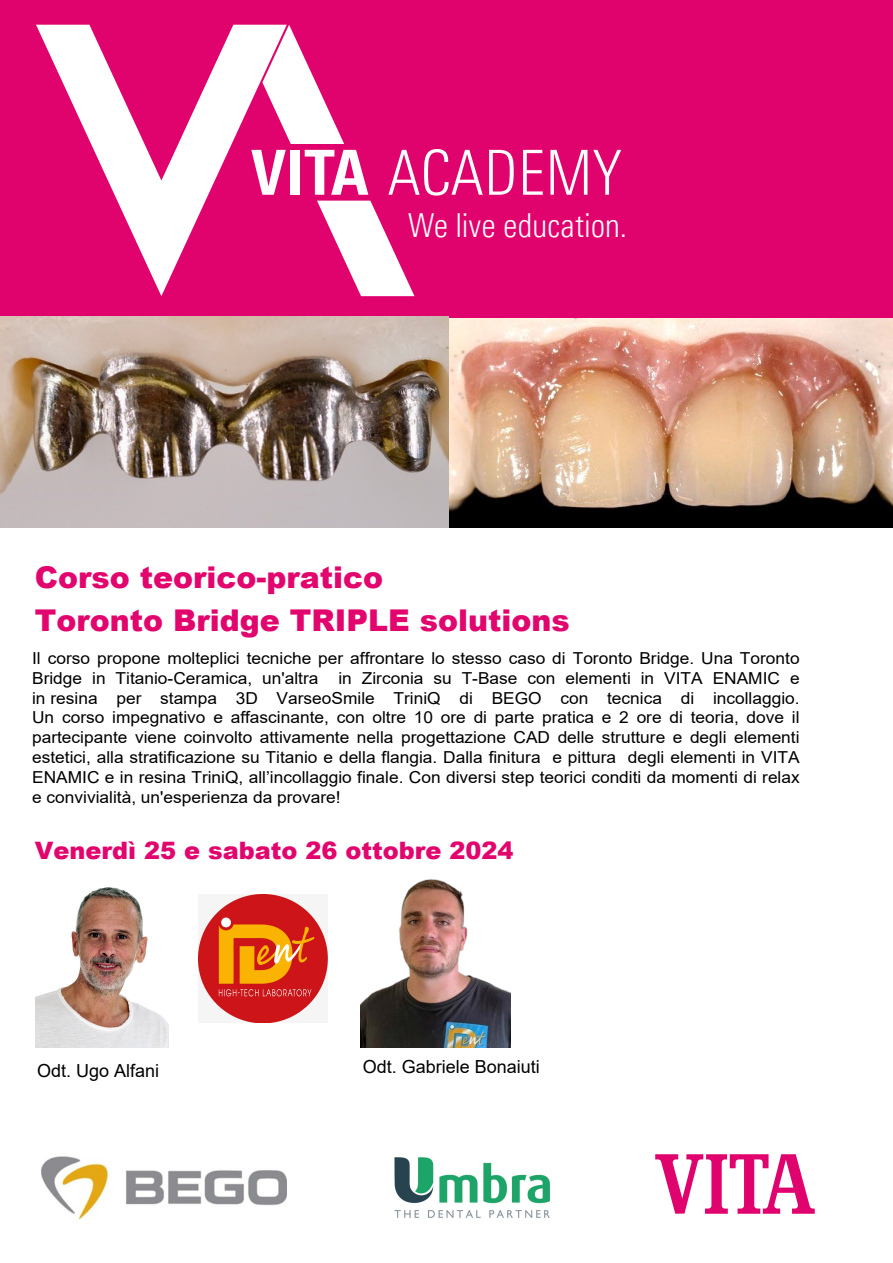
<style>
.page{position:relative;width:893px;height:1263px;background:#fff}
.page>*{position:absolute;margin:0;border:0;box-sizing:border-box;transform-origin:0 0}
.t1{font:300 condensed 33.15px "Univers Next Pro";letter-spacing:-.005em;color:#fff}
.t2{font:900 30px/43.5px "Arial";color:#e1056d}
.t3{font:900 24px "Arial";color:#e1056d}
.t4{font:18px "Arial";color:#000}
.t5{font:16.5px/19.8px "Arial";color:#000;text-align:justify;scale:1.05 1}
</style>
<div class="page">
<div style="left:0;top:0;width:893px;height:319px;background:#e1036d"></div>
<svg style="left:36px;top:25px;width:215px;height:271px"></svg>
<svg style="left:251px;top:25px;width:232px;height:271px"></svg>
<svg style="left:489px;top:150px;width:25px;height:45px"></svg>
<svg style="left:523px;top:150px;width:20px;height:45px"></svg>
<svg style="left:550px;top:150px;width:37px;height:45px"></svg>
<svg style="left:593px;top:150px;width:28px;height:45px"></svg>
<img style="left:35px;top:887px;width:133px;height:161px">
<img style="left:199px;top:895px;width:128px;height:128px">
<img style="left:655px;top:1154px;width:160px;height:60px">
<img style="left:1px;top:317px;width:892px;height:210px">
<img style="left:361px;top:879px;width:150px;height:168px">
<img style="left:41px;top:1156px;width:246px;height:64px">
<img style="left:394px;top:1157px;width:156px;height:61px">
<p class="t1" style="left:408px;top:206px;width:221px">We live education.</p>
<h2 class="t2" style="left:35px;top:554px;width:536px">Corso teorico-pratico<br>Toronto Bridge TRIPLE solutions</h2>
<p class="t5" style="left:32px;top:648px;width:733px">Il corso propone molteplici tecniche per affrontare lo stesso caso di Toronto Bridge. Una Toronto Bridge in Titanio-Ceramica, un'altra in Zirconia su T-Base con elementi in VITA ENAMIC e in resina per stampa 3D VarseoSmile TriniQ di BEGO con tecnica di incollaggio.<br>Un corso impegnativo e affascinante, con oltre 10 ore di parte pratica e 2 ore di teoria, dove il partecipante viene coinvolto attivamente nella progettazione CAD delle strutture e degli elementi estetici, alla stratificazione su Titanio e della flangia. Dalla finitura e pittura degli elementi in VITA ENAMIC e in resina TriniQ, all’incollaggio finale. Con diversi step teorici conditi da momenti di relax e convivialità, un'esperienza da provare!</p>
<h3 class="t3" style="left:35px;top:833px;width:480px">Venerdì 25 e sabato 26 ottobre 2024</h3>
<p class="t4" style="left:37px;top:1058px;width:124px">Odt. Ugo Alfani</p>
<p class="t4" style="left:363px;top:1054px;width:179px">Odt. Gabriele Bonaiuti</p>
</div>
